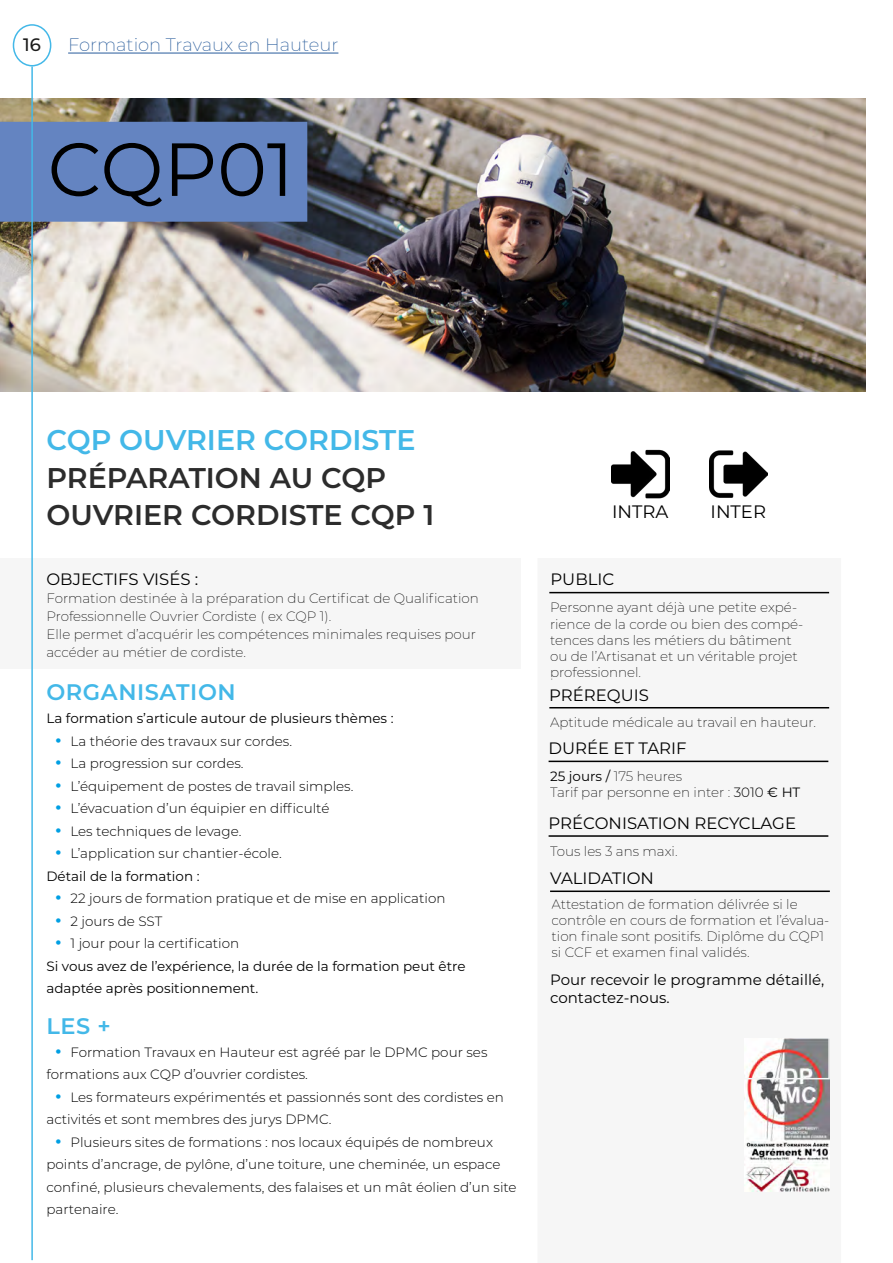
<style>
.page{position:relative;width:893px;height:1263px;background:#fff}
.page>*{position:absolute;margin:0;border:0;box-sizing:border-box;transform-origin:0 0}
.Big_Title{font:75px "Montserrat";color:#000}
.Service_Title{font:600 28.5px "Montserrat";color:#2c2c2c}
.Service_Title-2{font:600 28.5px "Montserrat";color:#43b8e8}
.Sub_Paragraph{font:600 22.5px "Montserrat";letter-spacing:.025em;color:#43b8e8}
.t1{font:200 18px "Montserrat";color:#275b9b}
.t2{font:18px "Montserrat";color:#000}
.t3{font:500 18px "Montserrat";color:#1b1b1a}
.t4{font:16.5px "Montserrat";color:#000}
.t5{font:15px/18px "Montserrat";color:#000}
.t6{font:300 13.5px/22.5px "Montserrat";color:#000}
.t7{font:200 13.5px/16.2px "Montserrat";color:#000}
.Text_Paragraph{font:13.5px/22.5px "Montserrat";color:#000}
.s1{font-family:"Myriad Pro";font-weight:400;font-size:21px;color:#009fe3}
.s2{font-weight:400}
.s3{font-weight:300}
</style>
<div class="page">
<img style="left:0;top:99px;width:866px;height:292px">
<div style="left:0;top:122px;width:307px;height:100px;background:#6484c1"></div>
<div style="left:548px;top:591px;width:282px;height:302px;background:#f6f6f6"></div>
<hr style="left:549px;top:592px;width:280px;height:1px;background:#000">
<hr style="left:549px;top:707px;width:280px;height:1px;background:#000">
<hr style="left:549px;top:761px;width:279px;height:1px;background:#000">
<hr style="left:549px;top:835px;width:279px;height:2px;background:#000">
<hr style="left:550px;top:890px;width:280px;height:2px;background:#000">
<div style="left:0;top:558px;width:521px;height:111px;background:#f6f6f6"></div>
<img style="left:611px;top:449px;width:58px;height:50px">
<img style="left:709px;top:450px;width:58px;height:48px">
<img style="left:744px;top:1038px;width:86px;height:154px">
<div style="left:549px;top:969px;width:281px;height:110px;border:2px solid #f6f6f6"></div>
<div style="left:13px;top:24px;width:38px;height:42px;border:2px solid #43b8e8;border-radius:50%"></div>
<hr style="left:31px;top:66px;width:2px;height:1194px;background:#43b8e8">
<hr style="left:68px;top:53px;width:270px;height:1px;background:#275b9b">
<h3 class="t3" style="left:23px;top:32px;width:19px">16</h3>
<h3 class="t1" style="left:68px;top:33px;width:272px">Formation Travaux en Hauteur</h3>
<p class="Big_Title" style="left:48px;top:118px;width:248px">CQP01</p>
<p class="Service_Title-2" style="left:46px;top:420px;width:371px">CQP OUVRIER CORDISTE</p>
<p class="Service_Title" style="left:46px;top:457px;width:341px">PRÉPARATION AU CQP</p>
<p class="Service_Title" style="left:46px;top:495px;width:389px">OUVRIER CORDISTE CQP 1</p>
<p class="t4" style="left:46px;top:568px;width:153px">OBJECTIFS VISÉS :</p>
<p class="t7" style="left:46px;top:589px;width:434px;line-height:18px">Formation destinée à la préparation du Certificat de Qualification<br>Professionnelle Ouvrier Cordiste ( ex CQP 1).</p>
<p class="t7" style="left:46px;top:625px;width:431px;line-height:18px">Elle permet d’acquérir les compétences minimales requises pour accéder au métier de cordiste.</p>
<p class="Sub_Paragraph" style="left:46px;top:676px;width:191px">ORGANISATION</p>
<p class="Text_Paragraph" style="left:46px;top:707px;width:349px">La formation s’articule autour de plusieurs thèmes :</p>
<p class="t6" style="left:55px;top:729px;width:238px"><span class="s1">•</span> La théorie des travaux sur cordes.</p>
<p class="t6" style="left:55px;top:752px;width:190px"><span class="s1">•</span> La progression sur cordes.</p>
<p class="t6" style="left:55px;top:774px;width:299px"><span class="s1">•</span> L’équipement de postes de travail simples.</p>
<p class="t6" style="left:55px;top:797px;width:275px"><span class="s1">•</span> L’évacuation d’un équipier en difficulté</p>
<p class="t6" style="left:55px;top:819px;width:187px"><span class="s1">•</span> Les techniques de levage.</p>
<p class="t6" style="left:55px;top:842px;width:228px"><span class="s1">•</span> L’application sur chantier-école.</p>
<p class="Text_Paragraph" style="left:46px;top:864px;width:155px">Détail de la formation :</p>
<p class="t6" style="left:55px;top:887px;width:392px"><span class="s1">•</span> 22 jours de formation pratique et de mise en application</p>
<p class="t6" style="left:55px;top:909px;width:108px"><span class="s1">•</span> 2 jours de SST</p>
<p class="t6" style="left:55px;top:932px;width:185px"><span class="s1">•</span> 1 jour pour la certification</p>
<p class="Text_Paragraph" style="left:46px;top:954px;width:421px">Si vous avez de l’expérience, la durée de la formation peut être adaptée après positionnement.</p>
<p class="Sub_Paragraph" style="left:46px;top:1010px;width:66px">LES +</p>
<p class="t6" style="left:46px;top:1040px;width:442px;text-indent:9px"><span class="s1">•</span> Formation Travaux en Hauteur est agréé par le DPMC pour ses formations aux CQP d’ouvrier cordistes.</p>
<p class="t6" style="left:46px;top:1085px;width:459px;text-indent:9px"><span class="s1">•</span> Les formateurs expérimentés et passionnés sont des cordistes en activités et sont membres des jurys DPMC.</p>
<p class="t6" style="left:46px;top:1130px;width:472px;text-indent:9px"><span class="s1">•</span> Plusieurs sites de formations : nos locaux équipés de nombreux points d’ancrage, de pylône, d’une toiture, une cheminée, un espace confiné, plusieurs chevalements, des falaises et un mât éolien d’un site partenaire.</p>
<p class="t2" style="left:612px;top:499px;width:58px">INTRA</p>
<p class="t2" style="left:711px;top:499px;width:57px">INTER</p>
<p class="t4" style="left:550px;top:568px;width:65px">PUBLIC</p>
<p class="t7" style="left:550px;top:599px;width:255px">Personne ayant déjà une petite expé&shy;rience de la corde ou bien des compé&shy;tences dans les métiers du bâtiment ou de l’Artisanat et un véritable projet professionnel.</p>
<p class="t4" style="left:549px;top:683px;width:101px">PRÉREQUIS</p>
<p class="t7" style="left:550px;top:714px;width:268px">Aptitude médicale au travail en hauteur.</p>
<p class="t4" style="left:549px;top:737px;width:139px">DURÉE ET TARIF</p>
<p class="t7" style="left:550px;top:768px;width:134px"><span class="s2">25 jours /</span> 175 heures</p>
<p class="t7" style="left:550px;top:784px;width:252px">Tarif par personne en inter : <span class="s3">3010</span> <span class="s2">€ HT</span></p>
<p class="t4" style="left:549px;top:812px;width:249px">PRÉCONISATION RECYCLAGE</p>
<p class="t7" style="left:550px;top:842px;width:129px">Tous les 3 ans maxi.</p>
<p class="t4" style="left:550px;top:867px;width:105px">VALIDATION</p>
<p class="t7" style="left:552px;top:895px;width:279px">Attestation de formation délivrée si le contrôle en cours de formation et l’évalua&shy;tion finale sont positifs. Diplôme du CQP1 si CCF et examen final validés.</p>
<p class="t5" style="left:550px;top:970px;width:276px">Pour recevoir le programme détaillé, contactez-nous.</p>
</div>
